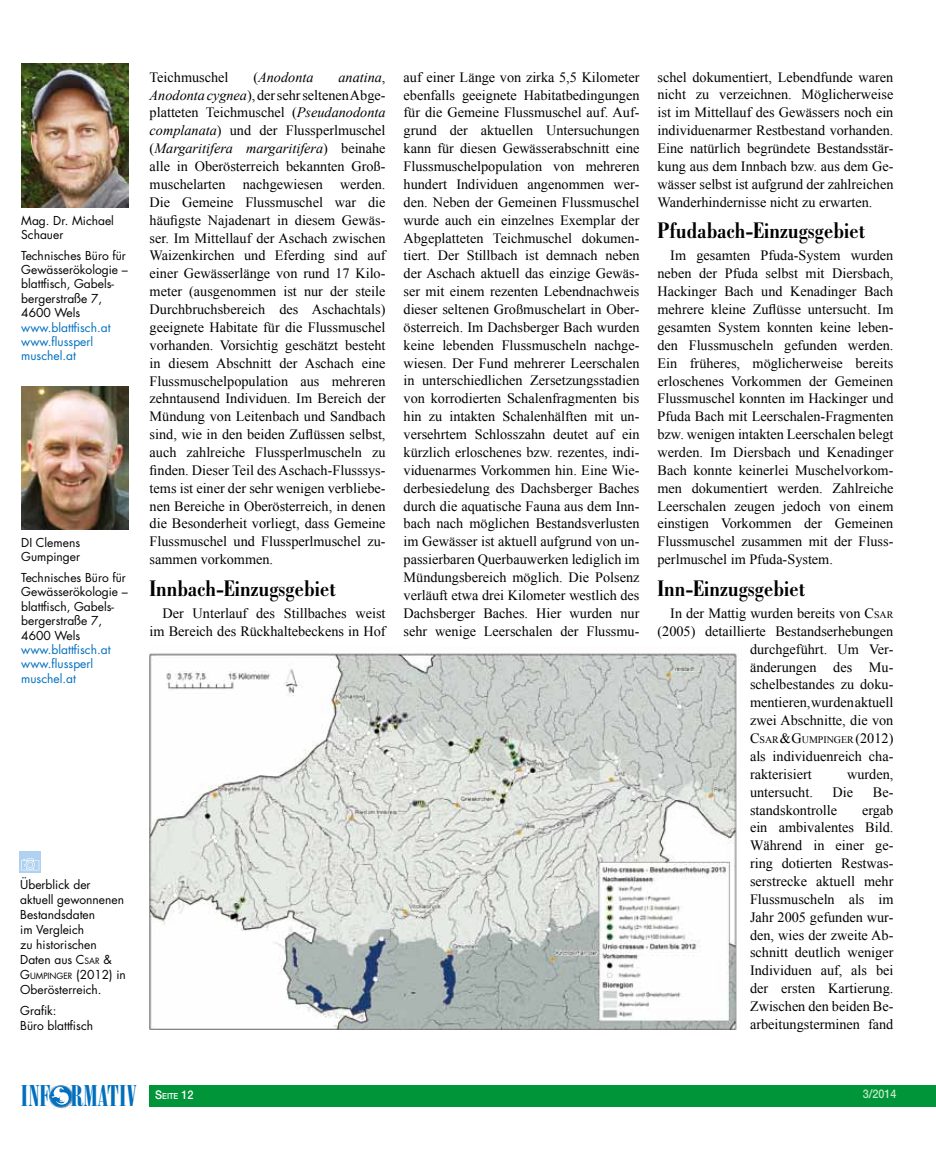
<style>
.page{position:relative;width:936px;height:1149px;background:#fff}
.page>*{position:absolute;margin:0;border:0;box-sizing:border-box;transform-origin:0 0}
.t1{font:28.95px "Bodoni Poster Compressed";color:#006fbe}
.t2{font:700 condensed 24px "Bodoni";color:#000}
.t3{font:14.25px/17.9px "Times New Roman";color:#000;text-align:justify}
.t4{font:italic 14.25px "Times New Roman";color:#000}
.t5{font:12px/14.4px "Futura";color:#000}
.t6{font:12px/14.4px "Futura";color:#006fbe}
.t7{font:500 12px "Helvetica Neue LT Std";color:#c3eac6;scale:.9 1}
.t8{font:10.05px "Times New Roman";color:#000}
.t9{font:8.4px "Futura";color:#000}
.t10{font:500 8.4px "Helvetica Neue LT Std";color:#fff;scale:.9 1}
.s1{font-style:inherit}
.s2{font-size:8.4px}
.s3{font-size:12px}
.s4{font-style:normal}
.s5{font-style:italic}
.s6{font-size:10.05px}
.s7{font-size:14.25px}
</style>
<div class="page">
<div style="left:50px;top:1085px;width:24px;height:23px;background:#000;opacity:.3"></div>
<img style="left:49px;top:1084px;width:24px;height:23px">
<svg style="left:52px;top:1086px;width:17px;height:18px"></svg>
<div style="left:150px;top:1084px;width:785px;height:22px;background:#009539"></div>
<svg style="left:20px;top:851px;width:21px;height:21px"></svg>
<svg style="left:21px;top:858px;width:18px;height:12px"></svg>
<img style="left:150px;top:653px;width:587px;height:376px">
<img style="left:21px;top:64px;width:107px;height:143px">
<img style="left:21px;top:386px;width:107px;height:143px">
<p class="t5" style="left:21px;top:213px;width:94px">Mag. Dr. Michael<br>Schauer</p>
<p class="t5" style="left:21px;top:248px;width:108px">Technisches Büro für<br>Gewässerökologie – blattfisch, Gabels&shy;bergerstraße 7,<br>4600 Wels</p>
<p class="t6" style="left:21px;top:320px;width:91px">www.blattfisch.at www.flussperl muschel.at</p>
<p class="t5" style="left:21px;top:535px;width:60px">DI Clemens<br>Gumpinger</p>
<p class="t5" style="left:21px;top:570px;width:108px">Technisches Büro für<br>Gewässerökologie – blattfisch, Gabels&shy;bergerstraße 7,<br>4600 Wels</p>
<p class="t6" style="left:21px;top:642px;width:91px">www.blattfisch.at www.flussperl muschel.at</p>
<p class="t5" style="left:20px;top:876px;width:105px;line-height:15px">Überblick der aktuell gewonnenen<br>Bestandsdaten<br>im Vergleich<br>zu historischen<br>Daten aus <span class="s1">C</span><span class="s2">SAR</span> &amp;</p>
<p class="t9" style="left:20px;top:969px;width:107px"><span class="s3">G</span>UMPINGER <span class="s3">(2012) in</span></p>
<p class="t5" style="left:20px;top:978px;width:83px;line-height:21px">Oberösterreich.<br>Grafik:</p>
<p class="t5" style="left:20px;top:1017px;width:74px">Büro blattfisch</p>
<p class="t3" style="left:150px;top:68px;width:80px">Teichmuschel</p>
<p class="t4" style="left:253px;top:67px;width:62px"><span class="s4">(</span>Anodonta</p>
<p class="t3" style="left:150px;top:68px;width:237px;text-indent:189px"><span class="s5">anatina</span>, <span class="s5">Anodonta cygnea</span>), der sehr seltenen Abge&shy;platteten Teichmuschel (<span class="s5">Pseudanodonta complanata</span>) und der Flussperlmuschel (<span class="s5">Margaritifera margaritifera</span>) beinahe alle in Oberösterreich bekannten Groß&shy;muschelarten nachgewiesen werden.<br>Die Gemeine Flussmuschel war die häufigste Najadenart in diesem Gewäs&shy;ser. Im Mittellauf der Aschach zwischen Waizenkirchen und Eferding sind auf einer Gewässerlänge von rund 17 Kilo&shy;meter (ausgenommen ist nur der steile Durchbruchsbereich des Aschachtals) geeignete Habitate für die Flussmuschel vorhanden. Vorsichtig geschätzt besteht in diesem Abschnitt der Aschach eine Flussmuschelpopulation aus mehreren zehntausend Individuen. Im Bereich der Mündung von Leitenbach und Sandbach sind, wie in den beiden Zuflüssen selbst, auch zahlreiche Flussperlmuscheln zu finden. Dieser Teil des Aschach-Flusssys&shy;tems ist einer der sehr wenigen verbliebe&shy;nen Bereiche in Oberösterreich, in denen die Besonderheit vorliegt, dass Gemeine Flussmuschel und Flussperlmuschel zu&shy;sammen vorkommen.</p>
<h2 class="t2" style="left:150px;top:574px;width:188px">Innbach-Einzugsgebiet</h2>
<p class="t3" style="left:150px;top:603px;width:237px;text-align:right">Der Unterlauf des Stillbaches weist im Bereich des Rückhaltebeckens in Hof</p>
<p class="t3" style="left:403px;top:68px;width:237px">auf einer Länge von zirka 5,5 Kilometer ebenfalls geeignete Habitatbedingungen für die Gemeine Flussmuschel auf. Auf&shy;grund der aktuellen Untersuchungen kann für diesen Gewässerabschnitt eine Flussmuschelpopulation von mehreren hundert Individuen angenommen wer&shy;den. Neben der Gemeinen Flussmuschel wurde auch ein einzelnes Exemplar der Abgeplatteten Teichmuschel dokumen&shy;tiert. Der Stillbach ist demnach neben der Aschach aktuell das einzige Gewäs&shy;ser mit einem rezenten Lebendnachweis dieser seltenen Großmuschelart in Ober&shy;österreich. Im Dachsberger Bach wurden keine lebenden Flussmuscheln nachge&shy;wiesen. Der Fund mehrerer Leerschalen in unterschiedlichen Zersetzungsstadien von korrodierten Schalenfragmenten bis hin zu intakten Schalenhälften mit un&shy;versehrtem Schlosszahn deutet auf ein kürzlich erloschenes bzw. rezentes, indi&shy;viduenarmes Vorkommen hin. Eine Wie&shy;derbesiedelung des Dachsberger Baches durch die aquatische Fauna aus dem Inn&shy;bach nach möglichen Bestandsverlusten im Gewässer ist aktuell aufgrund von un&shy;passierbaren Querbauwerken lediglich im Mündungsbereich möglich. Die Polsenz verläuft etwa drei Kilometer westlich des Dachsberger Baches. Hier wurden nur sehr wenige Leerschalen der Flussmu-</p>
<p class="t3" style="left:657px;top:68px;width:237px">schel dokumentiert, Lebendfunde waren nicht zu verzeichnen. Möglicherweise ist im Mittellauf des Gewässers noch ein individuenarmer Restbestand vorhanden.<br>Eine natürlich begründete Bestandsstär&shy;kung aus dem Innbach bzw. aus dem Ge&shy;wässer selbst ist aufgrund der zahlreichen Wanderhindernisse nicht zu erwarten.</p>
<h2 class="t2" style="left:657px;top:217px;width:209px">Pfudabach-Einzugsgebiet</h2>
<p class="t3" style="left:657px;top:246px;width:237px;text-indent:13px">Im gesamten Pfuda-System wurden neben der Pfuda selbst mit Diersbach, Hackinger Bach und Kenadinger Bach mehrere kleine Zuflüsse untersucht. Im gesamten System konnten keine leben&shy;den Flussmuscheln gefunden werden.<br>Ein früheres, möglicherweise bereits erloschenes Vorkommen der Gemeinen Flussmuschel konnten im Hackinger und Pfuda Bach mit Leerschalen-Fragmenten bzw. wenigen intakten Leerschalen belegt werden. Im Diersbach und Kenadinger Bach konnte keinerlei Muschelvorkom&shy;men dokumentiert werden. Zahlreiche Leerschalen zeugen jedoch von einem einstigen Vorkommen der Gemeinen Flussmuschel zusammen mit der Fluss&shy;perlmuschel im Pfuda-System.</p>
<h2 class="t2" style="left:657px;top:574px;width:149px">Inn-Einzugsgebiet</h2>
<p class="t3" style="left:657px;top:603px;width:237px;text-align:right">In der Mattig wurden bereits von <span class="s1">C</span><span class="s6">SAR </span>(2005) detaillierte Bestandserhebungen durchgeführt. Um Ver-<br>änderungen des Mu-<br>schelbestandes zu doku-<br>mentieren, wurden aktuell<br>zwei Abschnitte, die von</p>
<p class="t8" style="left:750px;top:732px;width:145px"><span class="s7">C</span>SAR <span class="s7">&amp;</span> <span class="s7">G</span>UMPINGER <span class="s7">(2012)</span></p>
<p class="t3" style="left:750px;top:746px;width:145px">als individuenreich cha&shy;rakterisiert</p>
<p class="t3" style="left:847px;top:764px;width:48px">wurden,</p>
<p class="t3" style="left:750px;top:782px;width:64px">untersucht.</p>
<p class="t3" style="left:832px;top:782px;width:22px">Die</p>
<p class="t3" style="left:872px;top:782px;width:22px">Be-</p>
<p class="t3" style="left:750px;top:800px;width:89px">standskontrolle</p>
<p class="t3" style="left:750px;top:800px;width:145px;text-indent:112px">ergab ein ambivalentes Bild.<br>Während in einer ge&shy;ring dotierten Restwas&shy;serstrecke aktuell mehr Flussmuscheln als im Jahr 2005 gefunden wur&shy;den, wies der zweite Ab&shy;schnitt deutlich weniger Individuen auf, als bei der ersten Kartierung.<br>Zwischen den beiden Be&shy;arbeitungsterminen fand</p>
<h1 class="t1" style="left:20px;top:1078px;width:117px">INF RMATIV</h1>
<p class="t10" style="left:155px;top:1091px;width:44px"><span class="s3">S</span>eite <span class="s3">12</span></p>
<p class="t7" style="left:862px;top:1086px;width:39px">3/2014</p>
</div>
